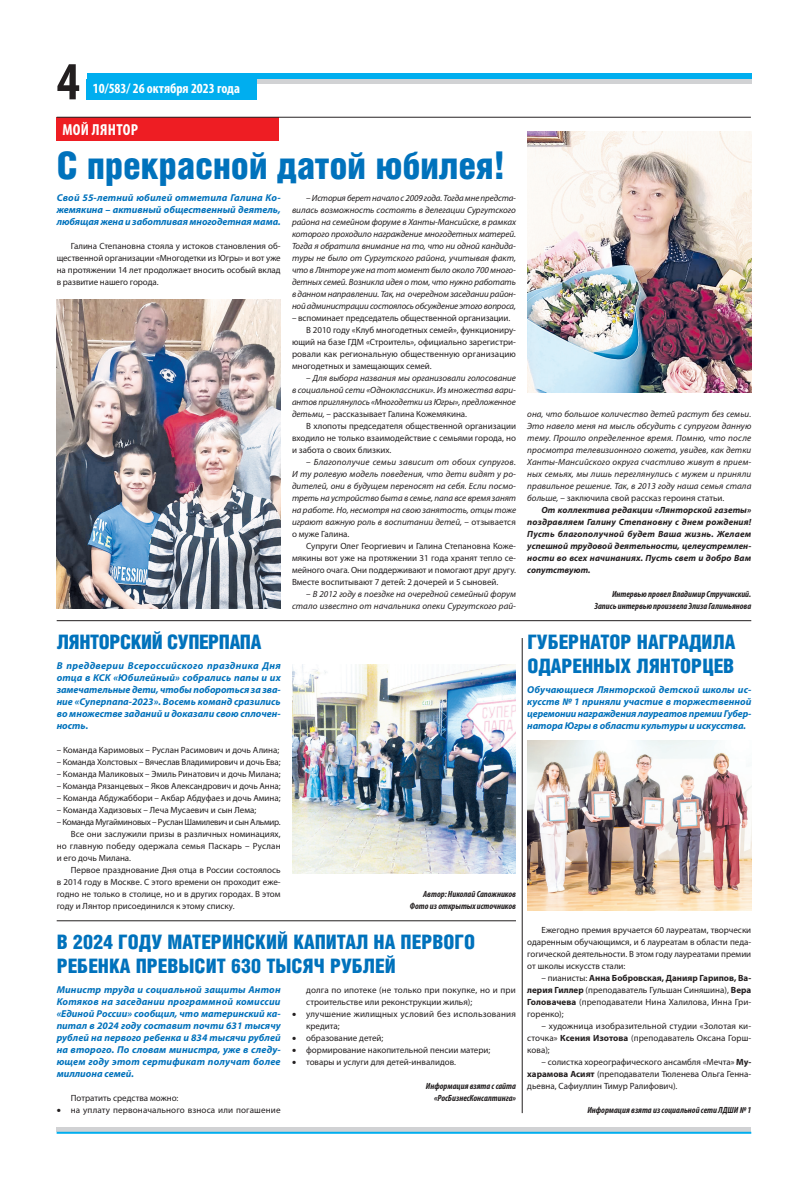
<style>
.page{position:relative;width:808px;height:1191px;background:#fff}
.page>*{position:absolute;margin:0;border:0;box-sizing:border-box;transform-origin:0 0}
.t1{font:700 condensed 54px "Myriad Pro";color:#231f20}
.t2{font:38px "Helios Cond Black C";letter-spacing:-.01em;color:#0072bc}
.t3{font:20px/24px "Helios Cond Black C";color:#0072bc}
.t4{font:20px "Helios Cond Black C";letter-spacing:-.02em;color:#0072bc}
.t5{font:700 condensed 16px "Myriad Pro";letter-spacing:.02em;color:#fff}
.t6{font:700 condensed 14px "Myriad Pro";color:#fff}
.t7{font:italic 700 10px/12px "Myriad Pro";color:#0072bc;text-align:justify}
.t8{font:9px/12px "Myriad Pro";color:#231f20;text-align:justify}
.t9{font:italic 9px/12px "Myriad Pro";color:#231f20;text-align:justify}
.t10{font:italic 700 9px/12px "Myriad Pro";letter-spacing:.01em;color:#231f20;text-align:justify}
.t11{font:italic 700 condensed 9px/12px "Myriad Pro";color:#231f20;text-align:right}
.t12{font:9px "Myriad Pro";letter-spacing:-.03em;color:#231f20}
.s1{font-style:normal}
.s2{font-weight:700}
</style>
<div class="page">
<div style="left:87px;top:73px;width:665px;height:6px;background:#00aeef"></div>
<hr style="left:87px;top:79px;width:664px;height:4px;background:#d1d2d4">
<div style="left:87px;top:79px;width:170px;height:20px;background:#00aeef"></div>
<hr style="left:57px;top:1127px;width:694px;height:4px;background:#d1d2d4">
<hr style="left:57px;top:1131px;width:694px;height:2px;background:#00aeef">
<img style="left:527px;top:741px;width:224px;height:169px">
<div style="left:56px;top:118px;width:223px;height:23px;background:#ee1d23"></div>
<hr style="left:57px;top:117px;width:694px;height:1px;background:#262324">
<img style="left:527px;top:132px;width:224px;height:261px">
<hr style="left:57px;top:620px;width:694px;height:1px;background:#231f20">
<hr style="left:57px;top:920px;width:459px;height:1px;background:#231f20">
<hr style="left:522px;top:638px;width:1px;height:475px;background:#231f20">
<img style="left:57px;top:299px;width:224px;height:310px">
<img style="left:292px;top:664px;width:224px;height:209px">
<h1 class="t1" style="left:57px;top:48px;width:25px">4</h1>
<h3 class="t6" style="left:93px;top:79px;width:149px">10/583/ 26 октября 2023 года</h3>
<h3 class="t5" style="left:62px;top:120px;width:77px">МОЙ ЛЯНТОР</h3>
<h2 class="t2" style="left:57px;top:144px;width:451px">С прекрасной датой юбилея!</h2>
<p class="t7" style="left:57px;top:191px;width:225px">Свой 55-летний юбилей отметила Галина Ко&shy;жемякина – активный общественный деятель, любящая жена и заботливая многодетная мама.</p>
<p class="t8" style="left:57px;top:240px;width:225px;text-indent:14px">Галина Степановна стояла у истоков становления об&shy;щественной организации «Многодетки из Югры» и вот уже на протяжении 14 лет продолжает вносить особый вклад в развитие нашего города.</p>
<p class="t9" style="left:292px;top:192px;width:225px;text-indent:14px">– История берет начало с 2009 года. Тогда мне предста&shy;вилась возможность состоять в делегации Сургутского района на семейном форуме в Ханты-Мансийске, в рамках которого проходило награждение многодетных матерей.<br>Тогда я обратила внимание на то, что ни одной кандида&shy;туры не было от Сургутского района, учитывая факт, что в Лянторе уже на тот момент было около 700 много&shy;детных семей. Возникла идея о том, что нужно работать в данном направлении. Так, на очередном заседании район&shy;ной администрации состоялось обсуждение этого вопроса,</p>
<p class="t8" style="left:292px;top:312px;width:220px">– вспоминает председатель общественной организации.</p>
<p class="t8" style="left:306px;top:324px;width:211px">В 2010 году «Клуб многодетных семей», функциониру-</p>
<p class="t8" style="left:292px;top:336px;width:225px">ющий на базе ГДМ «Строитель», официально зарегистри-</p>
<p class="t8" style="left:292px;top:348px;width:225px">ровали как региональную общественную организацию</p>
<p class="t8" style="left:292px;top:360px;width:141px">многодетных и замещающих семей.</p>
<p class="t9" style="left:292px;top:372px;width:225px;text-indent:14px">– Для выбора названия мы организовали голосование в социальной сети «Одноклассники». Из множества вари&shy;антов приглянулось «Многодетки из Югры», предложенное детьми, <span class="s1">– рассказывает Галина Кожемякина.</span></p>
<p class="t8" style="left:292px;top:420px;width:225px;text-indent:14px">В хлопоты председателя общественной организации входило не только взаимодействие с семьями города, но и забота о своих близких.</p>
<p class="t9" style="left:292px;top:456px;width:226px;text-indent:14px">– Благополучие семьи зависит от обоих супругов.<br>И ту ролевую модель поведения, что дети видят у ро&shy;дителей, они в будущем переносят на себя. Если посмо&shy;треть на устройство быта в семье, папа все время занят на работе. Но, несмотря на свою занятость, отцы тоже играют важную роль в воспитании детей, <span class="s1">– отзывается о муже Галина.</span></p>
<p class="t8" style="left:292px;top:540px;width:225px;text-indent:14px">Супруги Олег Георгиевич и Галина Степановна Коже&shy;мякины вот уже на протяжении 31 года хранят тепло се&shy;мейного очага. Они поддерживают и помогают друг другу.<br>Вместе воспитывают 7 детей: 2 дочерей и 5 сыновей.</p>
<p class="t9" style="left:292px;top:588px;width:225px;text-align:right">– В 2012 году в поездке на очередной семейный форум стало известно от начальника опеки Сургутского рай-</p>
<h3 class="t4" style="left:57px;top:630px;width:206px">ЛЯНТОРСКИЙ СУПЕРПАПА</h3>
<p class="t7" style="left:57px;top:659px;width:226px">В преддверии Всероссийского праздника Дня отца в КСК «Юбилейный» собрались папы и их замечательные дети, чтобы побороться за зва&shy;ние «Суперпапа-2023». Восемь команд сразились во множестве заданий и доказали свою сплочен&shy;ность.</p>
<p class="t8" style="left:57px;top:744px;width:224px">– Команда Каримовых – Руслан Расимович и дочь Алина;</p>
<p class="t8" style="left:57px;top:756px;width:225px">– Команда Холстовых – Вячеслав Владимирович и дочь Ева;</p>
<p class="t8" style="left:57px;top:768px;width:225px">– Команда Маликовых – Эмиль Ринатович и дочь Милана;</p>
<p class="t8" style="left:57px;top:780px;width:225px">– Команда Рязанцевых – Яков Александрович и дочь Анна;</p>
<p class="t8" style="left:57px;top:792px;width:225px">– Команда Абдужаббори – Акбар Абдуфаез и дочь Амина;</p>
<p class="t8" style="left:57px;top:804px;width:201px">– Команда Хадизовых – Леча Мусаевич и сын Лема;</p>
<p class="t12" style="left:57px;top:816px;width:226px">– Команда Мугайминовых – Руслан Шамилевич и сын Альмир.</p>
<p class="t8" style="left:71px;top:828px;width:211px">Все они заслужили призы в различных номинациях,</p>
<p class="t8" style="left:57px;top:840px;width:226px">но главную победу одержала семья Паскарь – Руслан</p>
<p class="t8" style="left:57px;top:852px;width:76px">и его дочь Милана.</p>
<p class="t8" style="left:71px;top:864px;width:211px">Первое празднование Дня отца в России состоялось</p>
<p class="t8" style="left:57px;top:876px;width:225px">в 2014 году в Москве. С этого времени он проходит еже-</p>
<p class="t8" style="left:57px;top:888px;width:225px">годно не только в столице, но и в других городах. В этом</p>
<p class="t8" style="left:57px;top:900px;width:179px">году и Лянтор присоединился к этому списку.</p>
<p class="t11" style="left:410px;top:888px;width:108px">Автор: Николай Сапожников<br>Фото из открытых источников</p>
<h3 class="t3" style="left:57px;top:929px;width:420px">В 2024 ГОДУ МАТЕРИНСКИЙ КАПИТАЛ НА ПЕРВОГО<br>РЕБЕНКА ПРЕВЫСИТ 630 ТЫСЯЧ РУБЛЕЙ</h3>
<p class="t7" style="left:57px;top:983px;width:225px">Министр труда и социальной защиты Антон Котяков на заседании программной комиссии «Единой России» сообщил, что материнский ка&shy;питал в 2024 году составит почти 631 тысячу рублей на первого ребенка и 834 тысячи рублей на второго. По словам министра, уже в следу&shy;ющем году этот сертификат получат более миллиона семей.</p>
<p class="t8" style="left:71px;top:1092px;width:109px">Потратить средства можно:</p>
<p class="t8" style="left:57px;top:1104px;width:225px">• на уплату первоначального взноса или погашение</p>
<p class="t8" style="left:306px;top:984px;width:211px">долга по ипотеке (не только при покупке, но и при строительстве или реконструкции жилья);</p>
<p class="t8" style="left:306px;top:1008px;width:211px;text-indent:-14px">• улучшение жилищных условий без использования кредита;</p>
<p class="t8" style="left:292px;top:1032px;width:93px">• образование детей;</p>
<p class="t8" style="left:292px;top:1044px;width:200px">• формирование накопительной пенсии матери;</p>
<p class="t8" style="left:292px;top:1056px;width:166px">• товары и услуги для детей-инвалидов.</p>
<p class="t11" style="left:426px;top:1080px;width:92px">Информация взята с сайта «РосБизнесКонсалтинга»</p>
<p class="t9" style="left:527px;top:408px;width:226px">она, что большое количество детей растут без семьи.<br>Это навело меня на мысль обсудить с супругом данную тему. Прошло определенное время. Помню, что после просмотра телевизионного сюжета, увидев, как детки Ханты-Мансийского округа счастливо живут в прием&shy;ных семьях, мы лишь переглянулись с мужем и приняли правильное решение. Так, в 2013 году наша семья стала больше, <span class="s1">– заключила свой рассказ героиня статьи.</span></p>
<p class="t10" style="left:527px;top:503px;width:225px;text-indent:14px">От коллектива редакции «Лянторской газеты» поздравляем Галину Степановну с днем рождения!<br>Пусть благополучной будет Ваша жизнь. Желаем успешной трудовой деятельности, целеустремлен&shy;ности во всех начинаниях. Пусть свет и добро Вам сопутствуют.</p>
<p class="t11" style="left:595px;top:588px;width:158px">Интервью провел Владимир Стручинский.<br>Запись интервью произвела Элиза Галимьянова</p>
<h3 class="t3" style="left:527px;top:630px;width:210px">ГУБЕРНАТОР НАГРАДИЛА<br>ОДАРЕННЫХ ЛЯНТОРЦЕВ</h3>
<p class="t7" style="left:527px;top:683px;width:225px">Обучающиеся Лянторской детской школы ис&shy;кусств № 1 приняли участие в торжественной церемонии награждения лауреатов премии Губер&shy;натора Югры в области культуры и искусства.</p>
<p class="t8" style="left:527px;top:924px;width:225px;text-indent:14px">Ежегодно премия вручается 60 лауреатам, творчески одаренным обучающимся, и 6 лауреатам в области педа&shy;гогической деятельности. В этом году лауреатами премии от школы искусств стали:</p>
<p class="t8" style="left:527px;top:972px;width:225px;text-indent:14px">– пианисты: <span class="s2">Анна Бобровская, Данияр Гарипов, Ва&shy;лерия Гиллер</span> (преподаватель Гульшан Синяшина), <span class="s2">Вера Головачева</span> (преподаватели Нина Халилова, Инна Гри&shy;горенко);</p>
<p class="t8" style="left:527px;top:1020px;width:225px;text-indent:14px">– художница изобразительной студии «Золотая ки&shy;сточка» <span class="s2">Ксения Изотова</span> (преподаватель Оксана Горш&shy;кова);</p>
<p class="t8" style="left:527px;top:1056px;width:225px;text-indent:14px">– солистка хореографического ансамбля «Мечта» <span class="s2">Му&shy;харамова Асият</span> (преподаватели Тюленева Ольга Генна&shy;дьевна, Сафиуллин Тимур Ралифович).</p>
<p class="t11" style="left:587px;top:1104px;width:165px">Информация взята из социальной сети ЛДШИ № 1</p>
</div>
